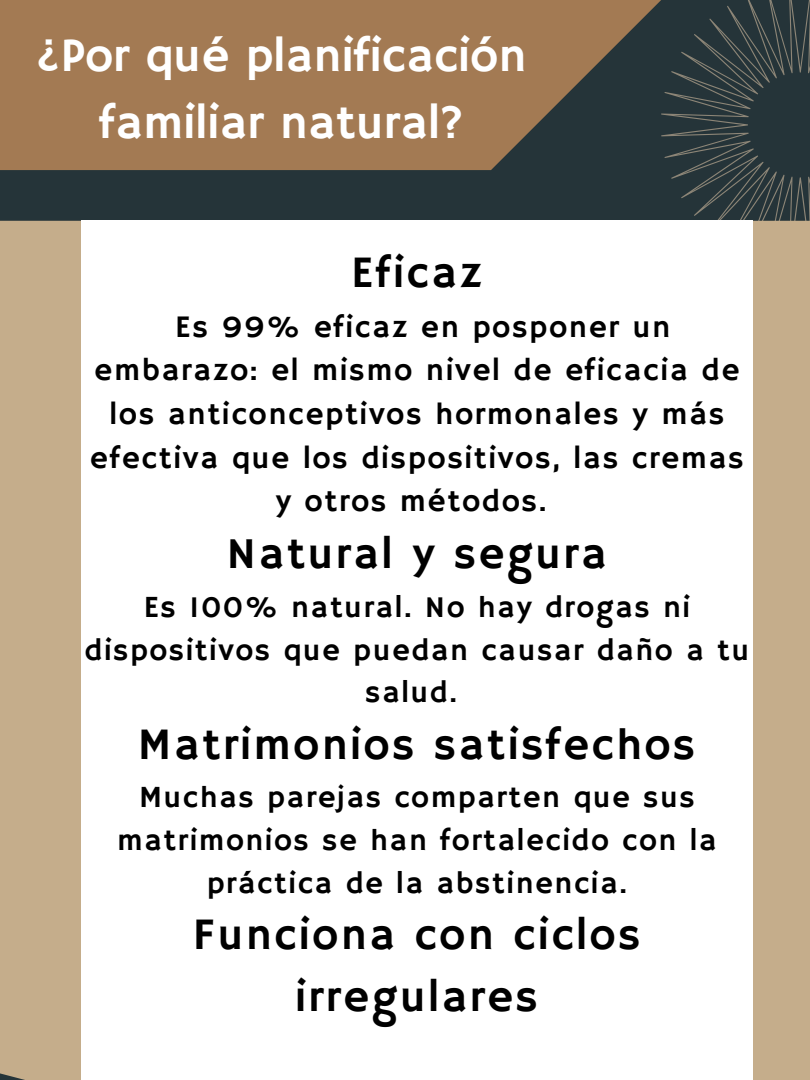
<style>
.page{position:relative;width:810px;height:1080px;background:#253439}
.page>*{position:absolute;margin:0;border:0;box-sizing:border-box;transform-origin:0 0}
.t1{font:48.12px/67.1px "Hammersmith One";color:#fff;text-align:center}
.t2{font:44.81px/62.3px "Hammersmith One";letter-spacing:.05em;color:#000;text-align:center}
.t3{font:31.25px/43.7px "Hammersmith One";letter-spacing:.05em;color:#000;text-align:center}
.t4{font:30.62px/42.7px "Hammersmith One";letter-spacing:.05em;color:#000;text-align:center}
</style>
<div class="page">
<svg style="left:661px;top:0;width:149px;height:221px"></svg>
<svg style="left:0;top:0;width:661px;height:170px;background:#92714f"></svg>
<div style="left:0;top:221px;width:810px;height:859px;background:#c5ad8b"></div>
<div style="left:81px;top:221px;width:672px;height:859px;background:#fff"></div>
<h1 class="t1" style="left:37px;top:24px;width:491px">¿Por qué planificación familiar natural?</h1>
<h2 class="t2" style="left:351px;top:244px;width:132px">Eficaz</h2>
<p class="t3" style="left:90px;top:306px;width:655px">Es 99% eficaz en posponer un embarazo: el mismo nivel de eficacia de los anticonceptivos hormonales y más efectiva que los dispositivos, las cremas y otros métodos.</p>
<h2 class="t2" style="left:226px;top:525px;width:382px">Natural y segura</h2>
<p class="t4" style="left:85px;top:587px;width:666px">Es 100% natural. No hay drogas ni dispositivos que puedan causar daño a tu salud.</p>
<h2 class="t2" style="left:138px;top:715px;width:559px">Matrimonios satisfechos</h2>
<p class="t4" style="left:117px;top:778px;width:601px">Muchas parejas comparten que sus matrimonios se han fortalecido con la práctica de la abstinencia.</p>
<h2 class="t2" style="left:193px;top:906px;width:449px">Funciona con ciclos irregulares</h2>
</div>
